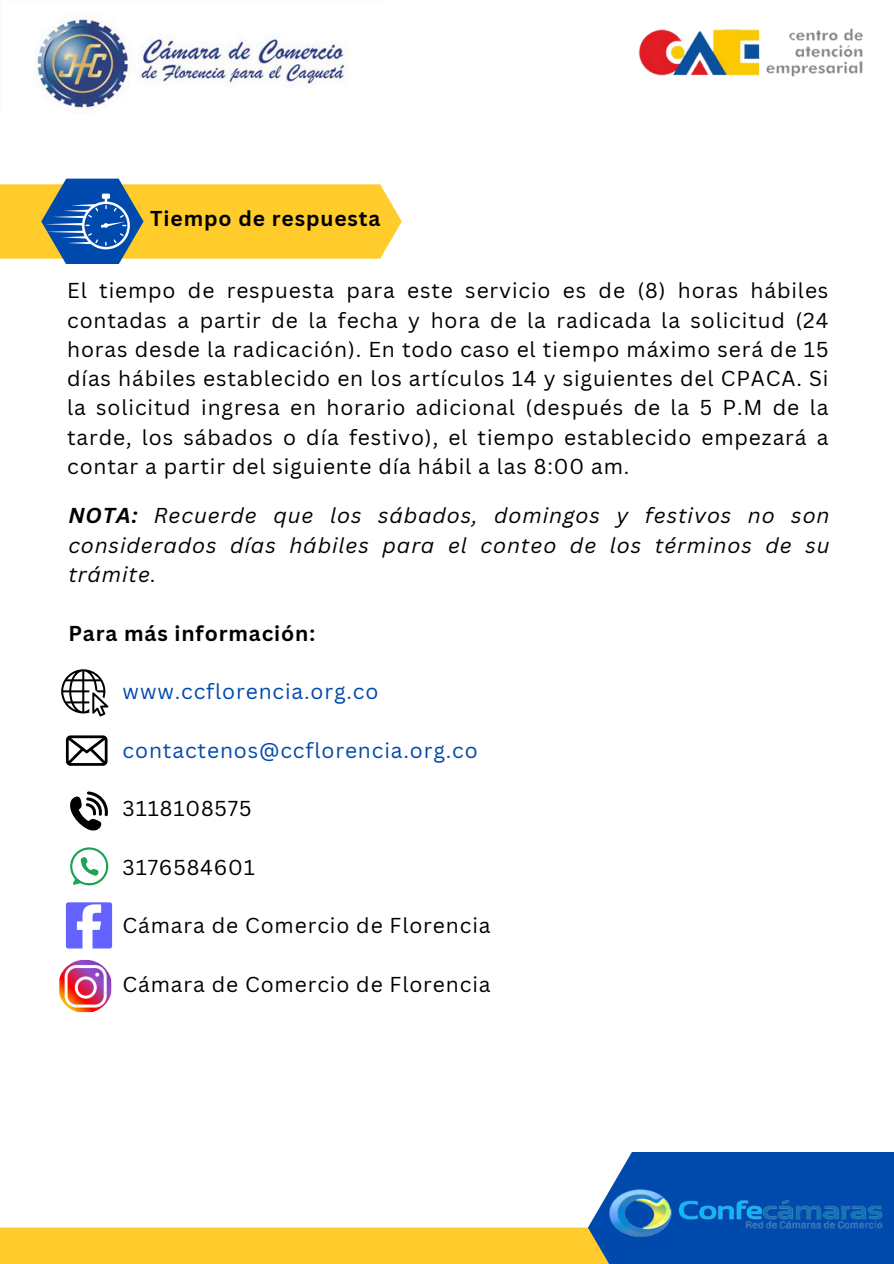
<style>
.page{position:relative;width:894px;height:1264px;background:#fff}
.page>*{position:absolute;margin:0;border:0;box-sizing:border-box;transform-origin:0 0}
.t1{font:21px/29.2px "Canva Sans";letter-spacing:.04em;color:#000;text-align:justify}
.t2{font:italic 21px/29.2px "Canva Sans";letter-spacing:.04em;color:#000;text-align:justify}
.t3{font:21px "Canva Sans";letter-spacing:.04em;color:#004aad}
.t4{font:700 21px "Canva Sans";letter-spacing:.045em;color:#000}
.s1{font-weight:700}
</style>
<div class="page">
<div style="left:0;top:184px;width:401px;height:75px;background:#ffcc2b"></div>
<div style="left:0;top:1227px;width:634px;height:36px;background:#ffcc2b"></div>
<img style="left:37px;top:18px;width:311px;height:94px">
<img style="left:638px;top:28px;width:225px;height:49px">
<img style="left:591px;top:1152px;width:302px;height:111px">
<svg style="left:41px;top:179px;width:102px;height:85px"></svg>
<svg style="left:70px;top:847px;width:38px;height:38px"></svg>
<svg style="left:70px;top:791px;width:38px;height:39px"></svg>
<div style="left:66px;top:902px;width:46px;height:46px;background:#6563ff;border-radius:2px"></div>
<svg style="left:77px;top:904px;width:24px;height:45px"></svg>
<img style="left:59px;top:959px;width:53px;height:53px">
<svg style="left:61px;top:669px;width:47px;height:47px"></svg>
<svg style="left:66px;top:735px;width:41px;height:30px"></svg>
<p class="t4" style="left:150px;top:203px;width:232px">Tiempo de respuesta</p>
<h1 class="t1" style="left:67px;top:275px;width:762px">El tiempo de respuesta para este servicio es de (8) horas hábiles contadas a partir de la fecha y hora de la radicada la solicitud (24 horas desde la radicación). En todo caso el tiempo máximo será de 15 días hábiles establecido en los artículos 14 y siguientes del CPACA. Si la solicitud ingresa en horario adicional (después de la 5 P.M de la tarde, los sábados o día festivo), el tiempo establecido empezará a contar a partir del siguiente día hábil a las 8:00 am.</h1>
<p class="t2" style="left:68px;top:500px;width:762px"><span class="s1">NOTA:</span> Recuerde que los sábados, domingos y festivos no son considerados días hábiles para el conteo de los términos de su trámite.</p>
<h1 class="t4" style="left:68px;top:618px;width:248px">Para más información:</h1>
<p class="t3" style="left:123px;top:676px;width:257px">www.ccflorencia.org.co</p>
<p class="t3" style="left:123px;top:735px;width:356px">contactenos@ccflorencia.org.co</p>
<p class="t1" style="left:123px;top:793px;width:130px">3118108575</p>
<p class="t1" style="left:123px;top:851px;width:134px">3176584601</p>
<p class="t1" style="left:123px;top:910px;width:369px">Cámara de Comercio de Florencia</p>
<p class="t1" style="left:123px;top:968px;width:369px">Cámara de Comercio de Florencia</p>
</div>
